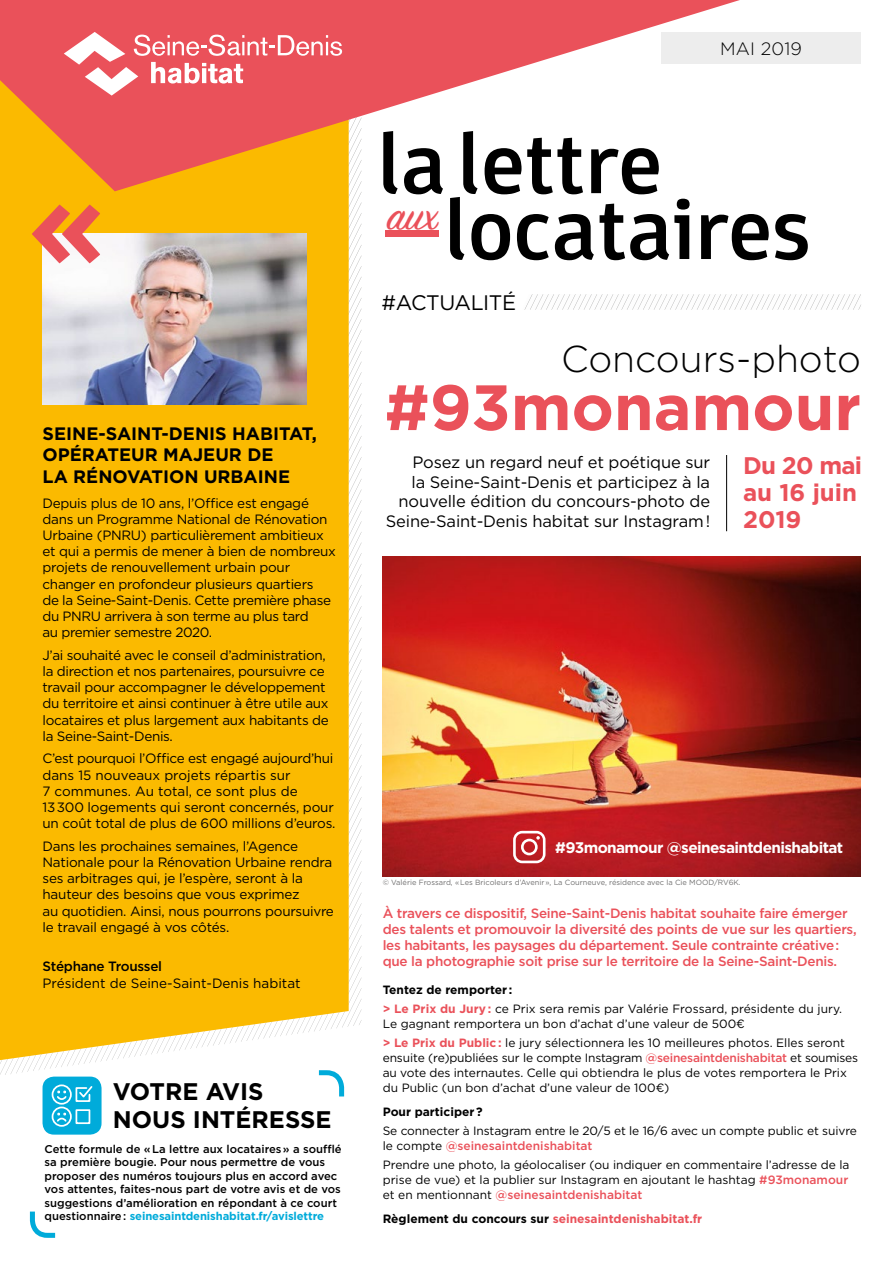
<style>
.page{position:relative;width:893px;height:1263px;background:#fff}
.page>*{position:absolute;margin:0;border:0;box-sizing:border-box;transform-origin:0 0}
.t1{font:500 88.35px "Domotika Trial";color:#000}
.t2{font:700 63.9px "Gotham";color:#ea515a}
.t3{font:300 37.35px "Gotham";color:#000}
.t4{font:700 24px/28.8px "Gotham";color:#000}
.t5{font:700 24px/27px "Gotham";letter-spacing:-.005em;color:#ea515a}
.t6{font:21px "Gotham";letter-spacing:-.02em;color:#000}
.t7{font:700 18px/21.6px "Gotham";color:#000}
.t8{font:300 17.85px "Gotham";letter-spacing:.01em;color:#000}
.t9{font:16.5px/19.5px "Gotham";letter-spacing:-.01em;color:#000;text-align:right}
.t10{font:700 15.3px "Gotham";letter-spacing:-.04em;color:#fff}
.t11{font:13.5px/16.2px "Gotham";letter-spacing:-.02em;color:#000}
.t12{font:500 13.5px/15.9px "Gotham";letter-spacing:-.02em;color:#ea515a}
.t13{font:13.5px "Gotham";color:#000}
.t14{font:500 13.5px "Gotham";letter-spacing:-.02em;color:#000}
.t15{font:12px/15px "Gotham";color:#000}
.t16{font:700 12px "Gotham";color:#ea515a}
.t17{font:700 12px "Gotham";color:#000}
.t18{font:500 11.25px/13.5px "Gotham";color:#000}
.t19{font:7.5px "Gotham";color:#706f6f}
.s1{font-weight:700;color:#00abda}
.s2{font-weight:700}
.s3{font-weight:700;color:#ea515a}
.s4{font-weight:500;color:#ea515a}
.s5{color:#000}
</style>
<div class="page">
<svg style="left:524px;top:294px;width:337px;height:16px"></svg>
<svg style="left:362px;top:0;width:378px;height:116px;fill:#ea515a"></svg>
<svg style="left:29px;top:1211px;width:27px;height:27px"></svg>
<div style="left:661px;top:32px;width:200px;height:32px;background:#ededed"></div>
<img style="left:383px;top:556px;width:478px;height:320px">
<svg style="left:513px;top:831px;width:32px;height:32px"></svg>
<hr style="left:726px;top:455px;width:1px;height:76px;background:#000">
<div style="left:385px;top:231px;width:54px;height:6px;background:#ea515a"></div>
<div style="left:43px;top:1076px;width:59px;height:58px;background:#00abda;border-radius:12px"></div>
<svg style="left:0;top:0;width:362px;height:1127px;background:#f0b33e"></svg>
<h3 class="t7" style="left:43px;top:422px;width:276px">Seine-Saint-Denis habitat, opérateur majeur de<br>la rénovation urbaine</h3>
<p class="t11" style="left:43px;top:494px;width:295px">Depuis plus de 10 ans, l’Office est engagé dans un Programme National de Rénovation Urbaine (PNRU) particulièrement ambitieux et qui a permis de mener à bien de nombreux projets de renouvellement urbain pour changer en profondeur plusieurs quartiers<br>de la Seine-Saint-Denis. Cette première phase du PNRU arrivera à son terme au plus tard<br>au premier semestre 2020.</p>
<p class="t11" style="left:43px;top:647px;width:288px">J’ai souhaité avec le conseil d’administration, la direction et nos partenaires, poursuivre ce travail pour accompagner le développement du territoire et ainsi continuer à être utile aux locataires et plus largement aux habitants de la Seine-Saint-Denis.</p>
<p class="t11" style="left:43px;top:750px;width:294px">C’est pourquoi l’Office est engagé aujourd’hui dans 15 nouveaux projets répartis sur<br>7 communes. Au total, ce sont plus de<br>13 300 logements qui seront concernés, pour un coût total de plus de 600 millions d’euros.</p>
<p class="t11" style="left:43px;top:837px;width:293px">Dans les prochaines semaines, l’Agence Nationale pour la Rénovation Urbaine rendra ses arbitrages qui, je l’espère, seront à la hauteur des besoins que vous exprimez<br>au quotidien. Ainsi, nous pourrons poursuivre le travail engagé à vos côtés.</p>
<p class="t14" style="left:43px;top:959px;width:121px">Stéphane Troussel</p>
<p class="t13" style="left:43px;top:974px;width:260px">Président de Seine-Saint-Denis habitat</p>
<h3 class="t4" style="left:113px;top:1076px;width:220px">Votre avis nous intéresse</h3>
<p class="t18" style="left:45px;top:1142px;width:299px">Cette formule de «La lettre aux locataires» a soufflé sa première bougie. Pour nous permettre de vous proposer des numéros toujours plus en accord avec vos attentes, faites-nous part de votre avis et de vos suggestions d’amélioration en répondant à ce court questionnaire: <span class="s1">seinesaintdenishabitat.fr/avislettre</span></p>
<h1 class="t1" style="left:377px;top:112px;width:286px">lalettre</h1>
<h3 class="t8" style="left:720px;top:38px;width:83px">MAI 2019</h3>
<h1 class="t1" style="left:387px;top:178px;width:425px"><sup>aux</sup>locataires</h1>
<h3 class="t6" style="left:382px;top:289px;width:136px">#ACTUALITé</h3>
<h3 class="t3" style="left:561px;top:335px;width:301px">Concours-photo</h3>
<h2 class="t2" style="left:385px;top:365px;width:478px">#93monamour</h2>
<p class="t9" style="left:386px;top:452px;width:326px">Posez un regard neuf et poétique sur<br>la Seine-Saint-Denis et participez à la nouvelle édition du concours-photo de Seine-Saint-Denis habitat sur Instagram !</p>
<h3 class="t5" style="left:743px;top:452px;width:121px">Du 20 mai au 16 juin<br>2019</h3>
<p class="t10" style="left:555px;top:838px;width:289px">#93monamour @seinesaintdenishabitat</p>
<p class="t19" style="left:383px;top:878px;width:360px">© Valérie Frossard, « Les Bricoleurs d’Avenir », La Courneuve, résidence avec la Cie MOOD/RV6K.</p>
<p class="t12" style="left:383px;top:905px;width:475px">à travers ce dispositif, Seine-Saint-Denis habitat souhaite faire émerger des talents et promouvoir la diversité des points de vue sur les quartiers, les habitants, les paysages du département. Seule contrainte créative: que la photographie soit prise sur le territoire de la Seine-Saint-Denis.</p>
<p class="t15" style="left:383px;top:980px;width:461px;line-height:19.2px"><span class="s2">Tentez de remporter :<br></span><span class="s3">&gt; Le Prix du Jury :</span> ce Prix sera remis par Valérie Frossard, présidente du jury.</p>
<p class="t15" style="left:383px;top:1014px;width:464px;line-height:19.2px">Le gagnant remportera un bon d’achat d’une valeur de 500€<br><span class="s3">&gt; Le Prix du Public :</span> le jury sélectionnera les 10 meilleures photos. Elles seront</p>
<p class="t15" style="left:383px;top:1050px;width:477px">ensuite (re)publiées sur le compte Instagram <span class="s4">@seinesaintdenishabitat</span> et soumises au vote des internautes. Celle qui obtiendra le plus de votes remportera le Prix du Public (un bon d’achat d’une valeur de 100€)</p>
<p class="t17" style="left:383px;top:1103px;width:101px">Pour participer ?</p>
<p class="t15" style="left:383px;top:1123px;width:476px">Se connecter à Instagram entre le 20/5 et le 16/6 avec un compte public et suivre le compte <span class="s4">@seinesaintdenishabitat</span></p>
<p class="t15" style="left:383px;top:1157px;width:468px;text-align:justify">Prendre une photo, la géolocaliser (ou indiquer en commentaire l’adresse de la prise de vue) et la publier sur Instagram en ajoutant le hashtag <span class="s4">#93monamour </span>et en mentionnant <span class="s4">@seinesaintdenishabitat</span></p>
<p class="t16" style="left:383px;top:1210px;width:321px"><span class="s5">Règlement du concours sur</span> seinesaintdenishabitat.fr</p>
</div>
